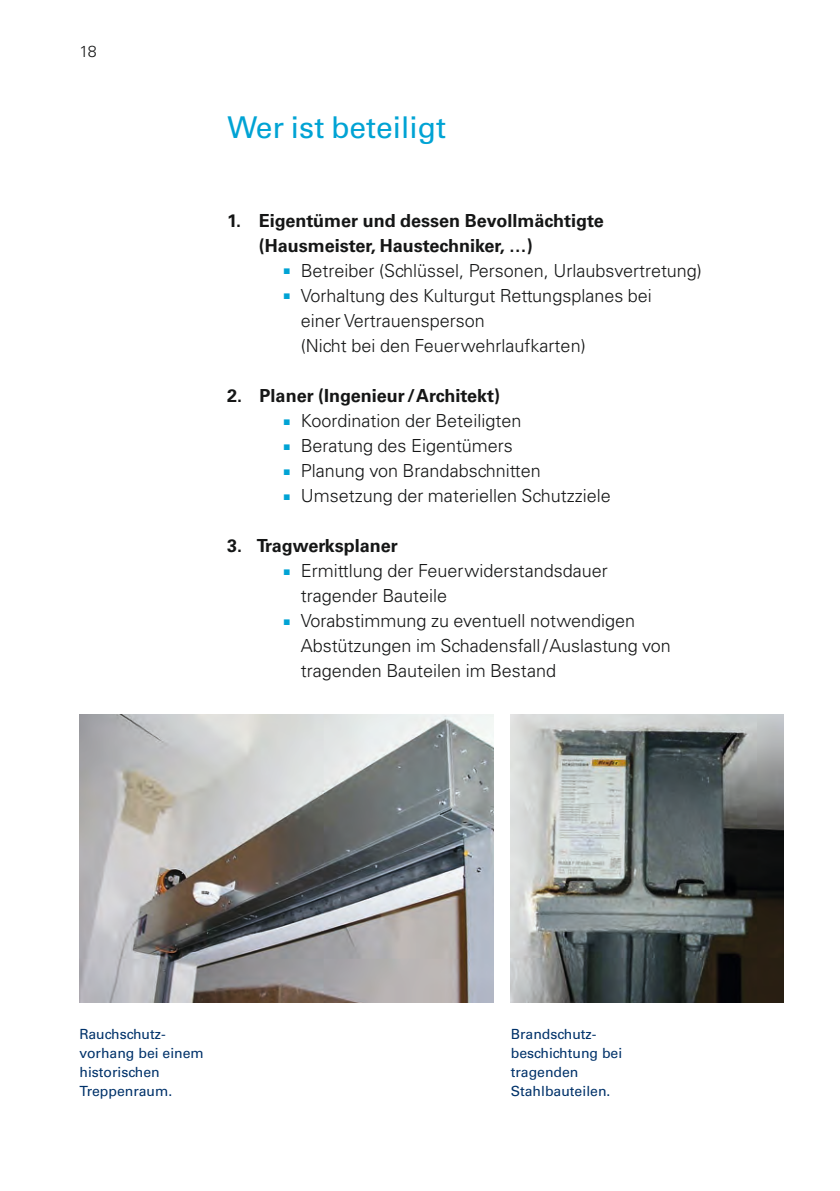
<style>
.page{position:relative;width:840px;height:1191px;background:#fff}
.page>*{position:absolute;margin:0;border:0;box-sizing:border-box;transform-origin:0 0}
.t1{font:30px "Univers LT Std";color:#00a3d4}
.t2{font:300 18px/25px "Univers LT Std";color:#151616}
.t3{font:700 18px/25px "Univers LT Std";color:#151616}
.t4{font:300 16px "Univers LT Std";color:#151616}
.t5{font:14px/19px "Univers LT Std";color:#00326a}
.s1{color:#00a3d4}
</style>
<div class="page">
<img style="left:510px;top:714px;width:272px;height:288px">
<img style="left:79px;top:714px;width:414px;height:288px">
<p class="t4" style="left:79px;top:41px;width:19px">18</p>
<h1 class="t1" style="left:227px;top:109px;width:220px">Wer ist beteiligt</h1>
<p class="t3" style="left:258px;top:208px;width:346px;text-indent:-32px">1. Eigentümer und dessen Bevollmächtigte (Hausmeister, Haustechniker, …)</p>
<p class="t2" style="left:283px;top:258px;width:419px"><span class="s1">■</span> Betreiber (Schlüssel, Personen, Urlaubsvertretung)</p>
<p class="t2" style="left:300px;top:283px;width:352px;text-indent:-17px"><span class="s1">■</span> Vorhaltung des Kulturgut Rettungsplanes bei einer Vertrauensperson<br>(Nicht bei den Feuerwehrlaufkarten)</p>
<p class="t3" style="left:227px;top:383px;width:274px">2. Planer (Ingenieur /Architekt)</p>
<p class="t2" style="left:283px;top:408px;width:239px"><span class="s1">■</span> Koordination der Beteiligten</p>
<p class="t2" style="left:283px;top:433px;width:230px"><span class="s1">■</span> Beratung des Eigentümers</p>
<p class="t2" style="left:283px;top:458px;width:258px"><span class="s1">■</span> Planung von Brandabschnitten</p>
<p class="t2" style="left:283px;top:483px;width:328px"><span class="s1">■</span> Umsetzung der materiellen Schutzziele</p>
<p class="t3" style="left:227px;top:533px;width:172px">3. Tragwerksplaner</p>
<p class="t2" style="left:300px;top:558px;width:308px;text-indent:-17px"><span class="s1">■</span> Ermittlung der Feuerwiderstandsdauer tragender Bauteile</p>
<p class="t2" style="left:300px;top:608px;width:371px;text-indent:-17px"><span class="s1">■</span> Vorabstimmung zu eventuell notwendigen<br>Abstützungen im Schadensfall/Auslastung von tragenden Bauteilen im Bestand</p>
<p class="t5" style="left:79px;top:1025px;width:126px">Rauchschutz&shy;vorhang bei einem historischen<br>Treppenraum.</p>
<p class="t5" style="left:510px;top:1025px;width:113px">Brandschutz&shy;beschichtung bei tragenden<br>Stahlbauteilen.</p>
</div>
